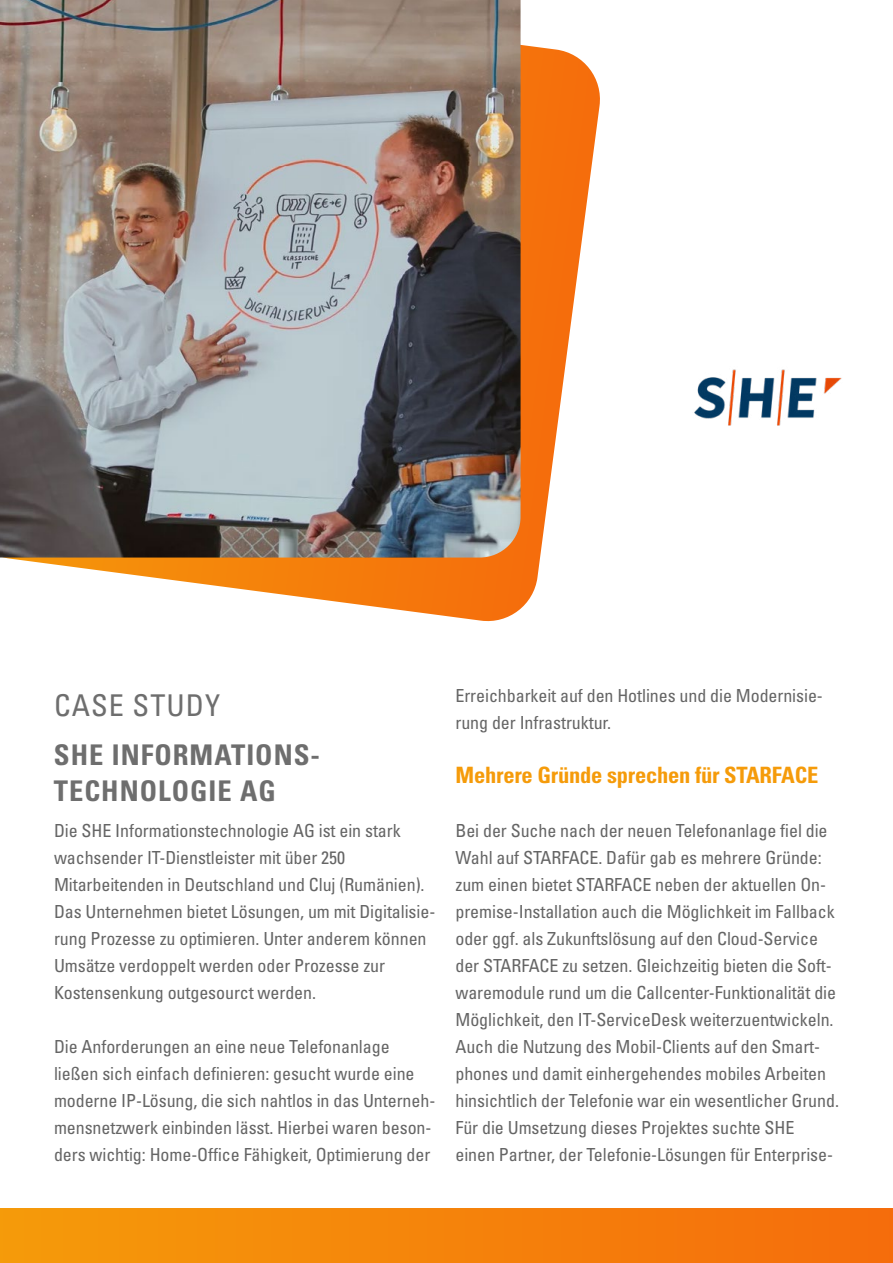
<style>
.page{position:relative;width:893px;height:1263px;background:#fff}
.page>*{position:absolute;margin:0;border:0;box-sizing:border-box;transform-origin:0 0}
.t1{font:condensed 30px "Univers LT Std";letter-spacing:.035em;color:#6e6e6e}
.t2{font:700 condensed 28.5px/36px "Univers LT Std";letter-spacing:.035em;color:#6e6e6e}
.t3{font:700 condensed 22.5px "Univers LT Std";letter-spacing:-.01em;color:#f59b0a}
.t4{font:condensed 18px/27px "Univers LT Std";letter-spacing:-.005em;color:#656565}
</style>
<div class="page">
<div style="left:0;top:1209px;width:892px;height:54px;background:linear-gradient(to right,#f59b0a,#f56c0c)"></div>
<svg style="left:0;top:45px;width:600px;height:577px"></svg>
<img style="left:0;top:0;width:521px;height:557px">
<img style="left:694px;top:369px;width:148px;height:57px">
<h1 class="t1" style="left:54px;top:686px;width:168px">CASE STUDY</h1>
<h2 class="t2" style="left:54px;top:737px;width:268px">SHE INFORMATIONS-<br>TECHNOLOGIE AG</h2>
<p class="t4" style="left:54px;top:817px;width:383px">Die SHE Informationstechnologie AG ist ein stark wachsender IT-Dienstleister mit über 250<br>Mitarbeitenden in Deutschland und Cluj (Rumänien).<br>Das Unternehmen bietet Lösungen, um mit Digitalisie&shy;rung Prozesse zu optimieren. Unter anderem können Umsätze verdoppelt werden oder Prozesse zur Kostensenkung outgesourct werden.</p>
<p class="t4" style="left:54px;top:1033px;width:383px">Die Anforderungen an eine neue Telefonanlage ließen sich einfach definieren: gesucht wurde eine moderne IP-Lösung, die sich nahtlos in das Unterneh&shy;mensnetzwerk einbinden lässt. Hierbei waren beson&shy;ders wichtig: Home-Office Fähigkeit, Optimierung der</p>
<p class="t4" style="left:455px;top:682px;width:369px">Erreichbarkeit auf den Hotlines und die Modernisie&shy;rung der Infrastruktur.</p>
<p class="t3" style="left:455px;top:761px;width:364px">Mehrere Gründe sprechen für STARFACE</p>
<p class="t4" style="left:455px;top:817px;width:385px">Bei der Suche nach der neuen Telefonanlage fiel die Wahl auf STARFACE. Dafür gab es mehrere Gründe: zum einen bietet STARFACE neben der aktuellen On&shy;premise-Installation auch die Möglichkeit im Fallback oder ggf. als Zukunftslösung auf den Cloud-Service der STARFACE zu setzen. Gleichzeitig bieten die Soft&shy;waremodule rund um die Callcenter-Funktionalität die Möglichkeit, den IT-ServiceDesk weiterzuentwickeln.<br>Auch die Nutzung des Mobil-Clients auf den Smart&shy;phones und damit einhergehendes mobiles Arbeiten hinsichtlich der Telefonie war ein wesentlicher Grund.<br>Für die Umsetzung dieses Projektes suchte SHE<br>einen Partner, der Telefonie-Lösungen für Enterprise-</p>
</div>
